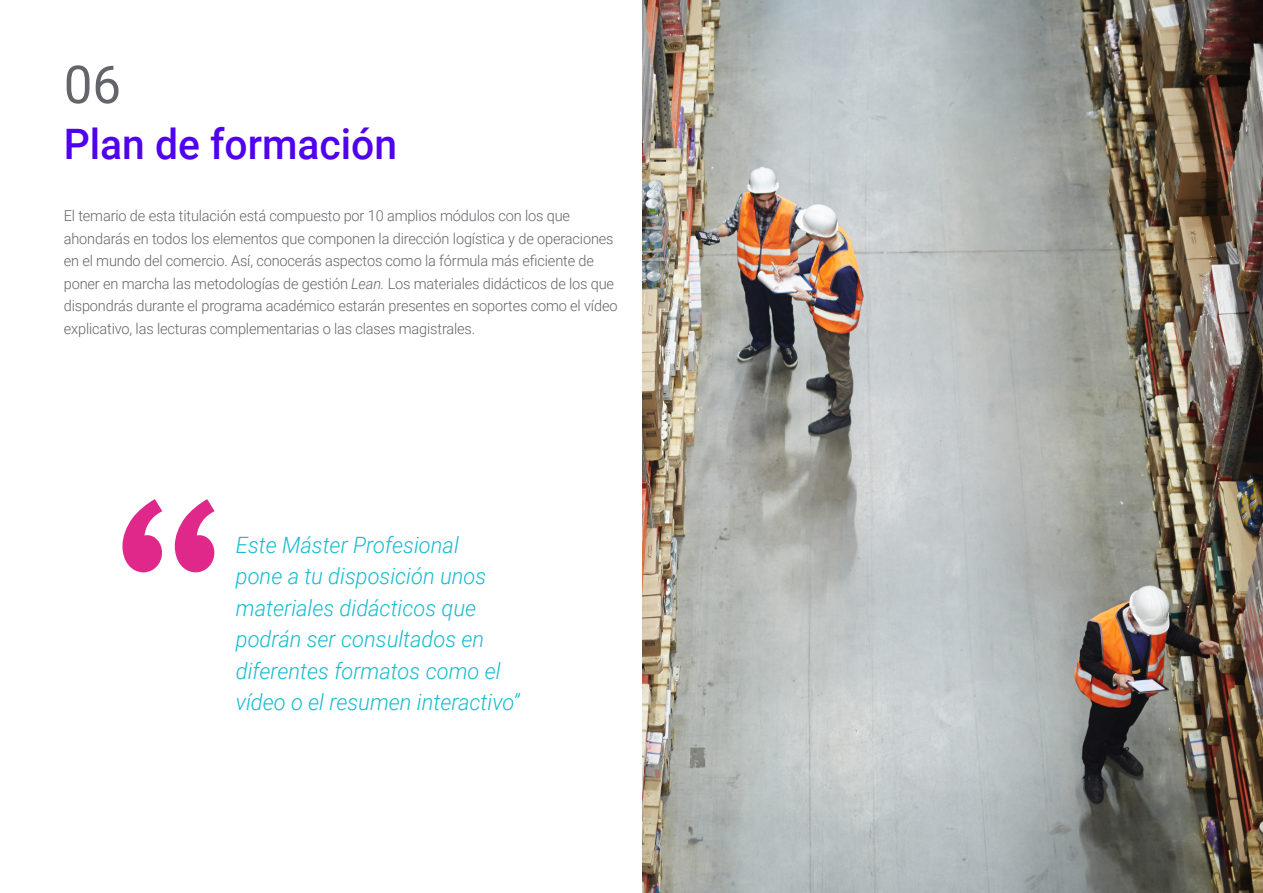
<style>
.page{position:relative;width:1263px;height:893px;background:#fff}
.page>*{position:absolute;margin:0;border:0;box-sizing:border-box;transform-origin:0 0}
.t1{font:52.5px "Roboto";color:#63656a}
.Portadilla{font:500 42px "Roboto";color:#5002ee}
.Destacados{font:italic 300 22.5px/31.5px "Roboto";color:#17bbcf}
.Texto_Plano{font:300 15px/22.5px "Roboto";letter-spacing:-.01em;color:#63656a}
.s1{font-style:italic}
</style>
<div class="page">
<svg style="left:122px;top:499px;width:93px;height:73px"></svg>
<img style="left:642px;top:0;width:621px;height:893px">
<p class="t1" style="left:64px;top:48px;width:59px">06</p>
<p class="Portadilla" style="left:64px;top:115px;width:335px">Plan de formación</p>
<p class="Texto_Plano" style="left:64px;top:204px;width:555px">El temario de esta titulación está compuesto por 10 amplios módulos con los que ahondarás en todos los elementos que componen la dirección logística y de operaciones en el mundo del comercio. Así, conocerás aspectos como la fórmula más eficiente de poner en marcha las metodologías de gestión <span class="s1">Lean.</span> Los materiales didácticos de los que dispondrás durante el programa académico estarán presentes en soportes como el vídeo explicativo, las lecturas complementarias o las clases magistrales.</p>
<p class="Destacados" style="left:236px;top:528px;width:285px">Este Máster Profesional<br>pone a tu disposición unos materiales didácticos que podrán ser consultados en diferentes formatos como el vídeo o el resumen interactivo”</p>
</div>
